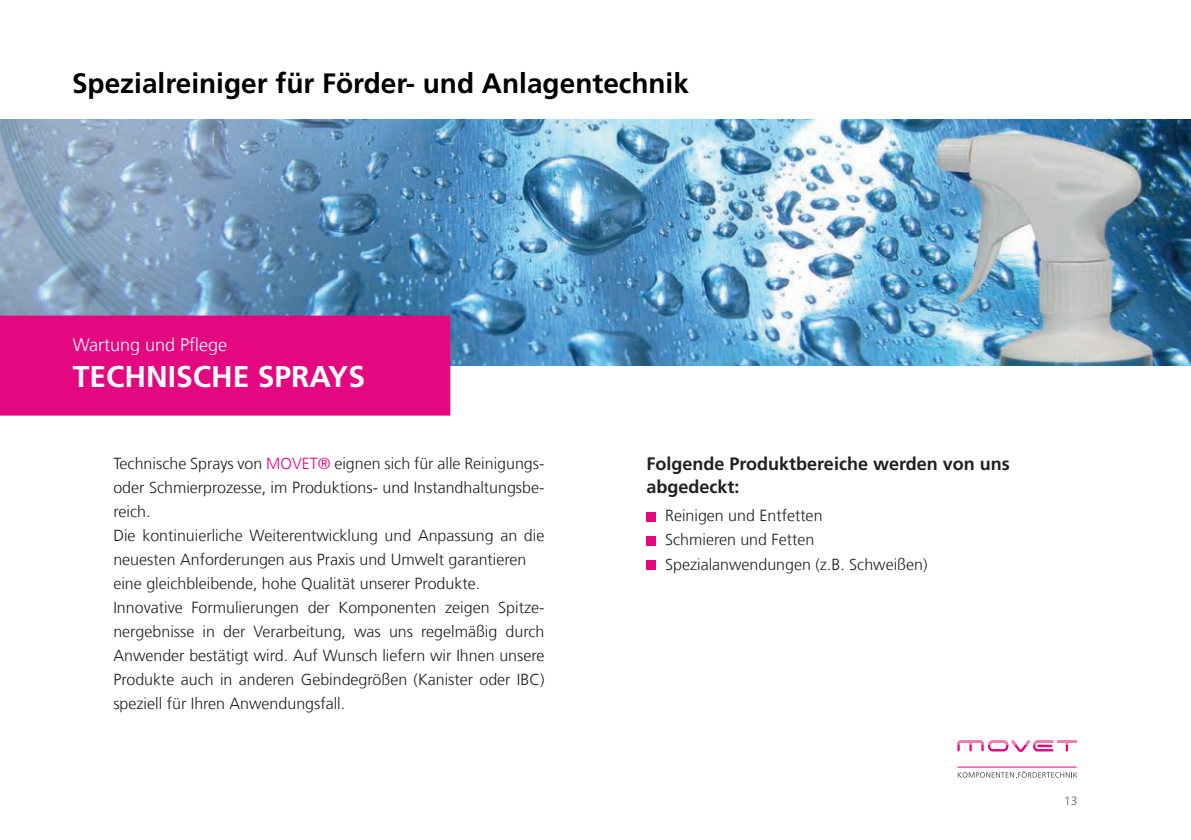
<style>
.page{position:relative;width:1191px;height:840px;background:#fff}
.page>*{position:absolute;margin:0;border:0;box-sizing:border-box;transform-origin:0 0}
.t1{font:700 30px "Frutiger LT Com";color:#fff}
.t2{font:700 28px "Frutiger LT Com";color:#000001}
.t3{font:700 18px/23px "Frutiger LT Com";color:#231f20}
.t4{font:300 18px "Frutiger LT Com";color:#fff}
.t5{font:300 16px/24px "Frutiger LT Com";color:#231f20}
.t6{font:300 12px "Frutiger LT Com";color:#636366}
.s1{color:#e50780}
</style>
<div class="page">
<img style="left:0;top:119px;width:1191px;height:246px">
<div style="left:646px;top:511px;width:10px;height:10px;background:#e50780"></div>
<div style="left:646px;top:535px;width:10px;height:10px;background:#e50780"></div>
<div style="left:646px;top:559px;width:10px;height:10px;background:#e50780"></div>
<svg style="left:957px;top:744px;width:112px;height:7px"></svg>
<svg style="left:957px;top:740px;width:119px;height:4px"></svg>
<hr style="left:958px;top:766px;width:118px;height:1px;background:#e50780">
<svg style="left:957px;top:771px;width:120px;height:6px"></svg>
<div style="left:0;top:315px;width:450px;height:100px;background:#e50780"></div>
<h2 class="t2" style="left:72px;top:67px;width:618px">Spezialreiniger für Förder- und Anlagentechnik</h2>
<p class="t4" style="left:73px;top:334px;width:156px">Wartung und Pflege</p>
<h1 class="t1" style="left:73px;top:359px;width:294px">TECHNISCHE SPRAYS</h1>
<p class="t5" style="left:113px;top:451px;width:432px">Technische Sprays von <span class="s1">MOVET®</span> eignen sich für alle Reinigungs&shy;oder Schmierprozesse, im Produktions- und Instandhaltungsbe&shy;reich.<br>Die kontinuierliche Weiterentwicklung und Anpassung an die neuesten Anforderungen aus Praxis und Umwelt garantieren eine gleichbleibende, hohe Qualität unserer Produkte.<br>Innovative Formulierungen der Komponenten zeigen Spitze&shy;nergebnisse in der Verarbeitung, was uns regelmäßig durch Anwender bestätigt wird. Auf Wunsch liefern wir Ihnen unsere Produkte auch in anderen Gebindegrößen (Kanister oder IBC) speziell für Ihren Anwendungsfall.</p>
<p class="t3" style="left:646px;top:452px;width:365px">Folgende Produktbereiche werden von uns abgedeckt:</p>
<p class="t5" style="left:665px;top:503px;width:264px">Reinigen und Entfetten<br>Schmieren und Fetten<br>Spezialanwendungen (z.B. Schweißen)</p>
<p class="t6" style="left:1064px;top:793px;width:15px">13</p>
</div>
